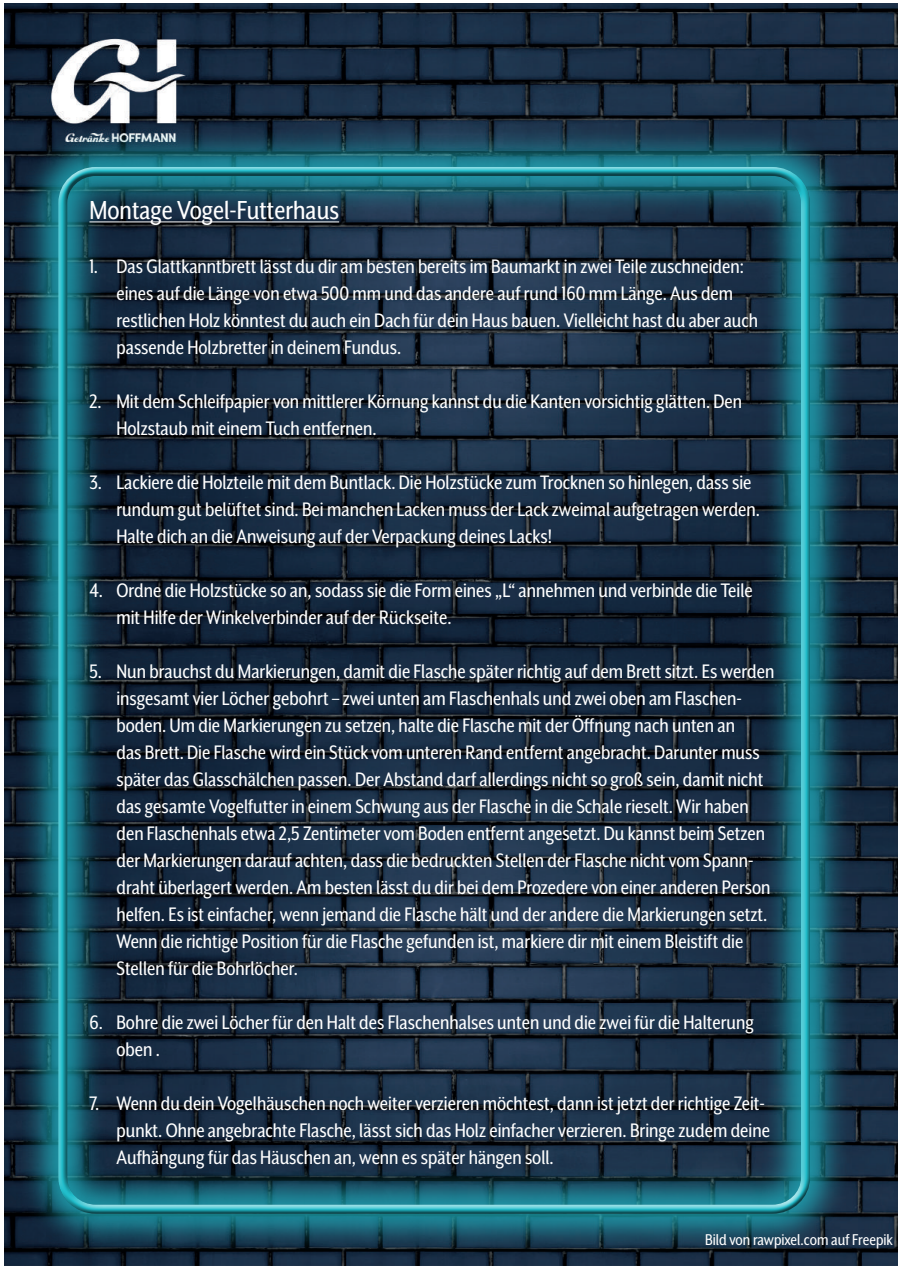
<style>
.page{position:relative;width:902px;height:1272px;background:#fff}
.page>*{position:absolute;margin:0;border:0;box-sizing:border-box;transform-origin:0 0}
.t1{font:30px "Mr Eaves XL San Nar OT";color:#fff}
.t2{font:22.5px/27px "Mr Eaves XL San Nar OT";color:#fff}
.t3{font:18px "Mr Eaves XL San Nar OT";color:#fff}
</style>
<div class="page">
<img style="left:5px;top:4px;width:891px;height:1261px">
<div style="left:18px;top:127px;width:832px;height:1127px;background:#21bdcb;opacity:.75"></div>
<div style="left:56px;top:171px;width:755px;height:1042px;background:#231f20;opacity:.75"></div>
<hr style="left:89px;top:221px;width:250px;height:1px;background:#fff">
<h1 class="t1" style="left:89px;top:194px;width:251px">Montage Vogel-Futterhaus</h1>
<p class="t2" style="left:116px;top:252px;width:643px;text-indent:-27px">1. Das Glattkanntbrett lässt du dir am besten bereits im Baumarkt in zwei Teile zuschneiden: eines auf die Länge von etwa 500 mm und das andere auf rund 160 mm Länge. Aus dem restlichen Holz könntest du auch ein Dach für dein Haus bauen. Vielleicht hast du aber auch passende Holzbretter in deinem Fundus.</p>
<p class="t2" style="left:116px;top:387px;width:627px;text-indent:-27px">2. Mit dem Schleifpapier von mittlerer Körnung kannst du die Kanten vorsichtig glätten. Den<br>Holzstaub mit einem Tuch entfernen.</p>
<p class="t2" style="left:116px;top:468px;width:645px;text-indent:-27px">3. Lackiere die Holzteile mit dem Buntlack. Die Holzstücke zum Trocknen so hinlegen, dass sie rundum gut belüftet sind. Bei manchen Lacken muss der Lack zweimal aufgetragen werden.<br>Halte dich an die Anweisung auf der Verpackung deines Lacks!</p>
<p class="t2" style="left:116px;top:576px;width:637px;text-indent:-27px">4. Ordne die Holzstücke so an, sodass sie die Form eines „L“ annehmen und verbinde die Teile mit Hilfe der Winkelverbinder auf der Rückseite.</p>
<p class="t2" style="left:116px;top:657px;width:659px;text-indent:-27px">5. Nun brauchst du Markierungen, damit die Flasche später richtig auf dem Brett sitzt. Es werden insgesamt vier Löcher gebohrt – zwei unten am Flaschenhals und zwei oben am Flaschen&shy;boden. Um die Markierungen zu setzen, halte die Flasche mit der Öffnung nach unten an<br>das Brett. Die Flasche wird ein Stück vom unteren Rand entfernt angebracht. Darunter muss später das Glasschälchen passen. Der Abstand darf allerdings nicht so groß sein, damit nicht das gesamte Vogelfutter in einem Schwung aus der Flasche in die Schale rieselt. Wir haben den Flaschenhals etwa 2,5 Zentimeter vom Boden entfernt angesetzt. Du kannst beim Setzen der Markierungen darauf achten, dass die bedruckten Stellen der Flasche nicht vom Spann&shy;draht überlagert werden. Am besten lässt du dir bei dem Prozedere von einer anderen Person helfen. Es ist einfacher, wenn jemand die Flasche hält und der andere die Markierungen setzt.<br>Wenn die richtige Position für die Flasche gefunden ist, markiere dir mit einem Bleistift die Stellen für die Bohrlöcher.</p>
<p class="t2" style="left:116px;top:1008px;width:639px;text-indent:-27px">6. Bohre die zwei Löcher für den Halt des Flaschenhalses unten und die zwei für die Halterung oben .</p>
<p class="t2" style="left:116px;top:1089px;width:655px;text-indent:-27px">7. Wenn du dein Vogelhäuschen noch weiter verzieren möchtest, dann ist jetzt der richtige Zeit&shy;punkt. Ohne angebrachte Flasche, lässt sich das Holz einfacher verzieren. Bringe zudem deine<br>Aufhängung für das Häuschen an, wenn es später hängen soll.</p>
<p class="t3" style="left:705px;top:1230px;width:189px">Bild von rawpixel.com auf Freepik</p>
</div>
